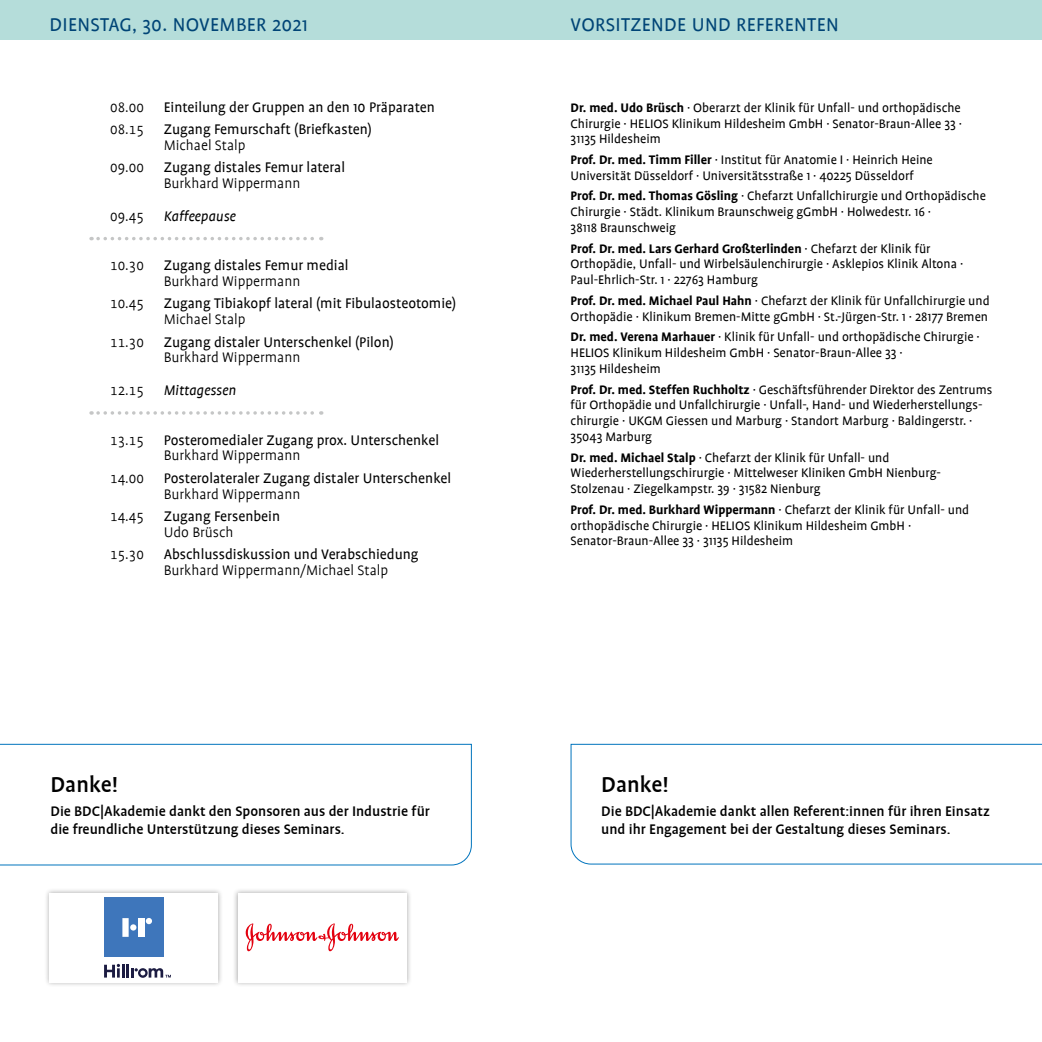
<style>
.page{position:relative;width:1042px;height:1042px;background:#fff}
.page>*{position:absolute;margin:0;border:0;box-sizing:border-box;transform-origin:0 0}
.t1{font:500 24.5px "Profile";color:#000}
.t2{font:21px "Profile";letter-spacing:.015em;color:#004476}
.t3{font:15.75px "Profile";color:#000}
.t4{font:500 15.75px/17.5px "Profile";color:#000}
.t5{font:300 15.75px "Profile";color:#000}
.t6{font:300 15.75px "Profile SC";color:#000}
.t7{font:italic 15.75px "Profile";color:#000}
.t8{font:14px/15.8px "Profile";color:#000}
.s1{font-weight:700}
</style>
<div class="page">
<div style="left:0;top:0;width:1042px;height:40px;background:#b5ddda"></div>
<svg style="left:0;top:743px;width:472px;height:123px"></svg>
<div style="left:232px;top:888px;width:180px;height:100px;background:#000;opacity:.33"></div>
<div style="left:238px;top:893px;width:169px;height:89px;background:#fff"></div>
<svg style="left:246px;top:923px;width:153px;height:28px"></svg>
<svg style="left:98px;top:237px;width:224px;height:3px"></svg>
<svg style="left:98px;top:411px;width:224px;height:4px"></svg>
<svg style="left:570px;top:743px;width:472px;height:122px"></svg>
<div style="left:44px;top:888px;width:180px;height:100px;background:#000;opacity:.33"></div>
<div style="left:50px;top:893px;width:168px;height:89px;background:#fff"></div>
<div style="left:104px;top:898px;width:59px;height:59px;background:#3e76bb"></div>
<div style="left:138px;top:918px;width:6px;height:19px;background:#fff"></div>
<svg style="left:122px;top:918px;width:14px;height:19px"></svg>
<svg style="left:146px;top:918px;width:6px;height:6px"></svg>
<svg style="left:104px;top:964px;width:67px;height:14px"></svg>
<h2 class="t2" style="left:50px;top:14px;width:260px">DIENSTAG, 30. NOVEMBER 2021</h2>
<p class="t6" style="left:110px;top:99px;width:35px">08.00</p>
<p class="t3" style="left:164px;top:99px;width:273px">Einteilung der Gruppen an den 10 Präparaten</p>
<p class="t6" style="left:110px;top:121px;width:35px">08.15</p>
<p class="t3" style="left:164px;top:121px;width:210px">Zugang Femurschaft (Briefkasten)</p>
<p class="t5" style="left:164px;top:137px;width:83px">Michael Stalp</p>
<p class="t6" style="left:110px;top:159px;width:35px">09.00</p>
<p class="t3" style="left:164px;top:159px;width:183px">Zugang distales Femur lateral</p>
<p class="t5" style="left:164px;top:175px;width:138px">Burkhard Wippermann</p>
<p class="t6" style="left:110px;top:208px;width:35px">09.45</p>
<p class="t7" style="left:164px;top:208px;width:74px">Kaffeepause</p>
<p class="t6" style="left:110px;top:257px;width:35px">10.30</p>
<p class="t3" style="left:164px;top:257px;width:186px">Zugang distales Femur medial</p>
<p class="t5" style="left:164px;top:273px;width:138px">Burkhard Wippermann</p>
<p class="t6" style="left:110px;top:296px;width:35px">10.45</p>
<p class="t3" style="left:164px;top:295px;width:294px">Zugang Tibiakopf lateral (mit Fibulaosteotomie)</p>
<p class="t5" style="left:164px;top:311px;width:83px">Michael Stalp</p>
<p class="t6" style="left:110px;top:334px;width:35px">11.30</p>
<p class="t3" style="left:164px;top:334px;width:232px">Zugang distaler Unterschenkel (Pilon)</p>
<p class="t5" style="left:164px;top:350px;width:138px">Burkhard Wippermann</p>
<p class="t6" style="left:110px;top:382px;width:35px">12.15</p>
<p class="t7" style="left:164px;top:382px;width:74px">Mittagessen</p>
<p class="t6" style="left:110px;top:432px;width:35px">13.15</p>
<p class="t3" style="left:164px;top:432px;width:277px">Posteromedialer Zugang prox. Unterschenkel</p>
<p class="t5" style="left:164px;top:447px;width:138px">Burkhard Wippermann</p>
<p class="t6" style="left:110px;top:470px;width:35px">14.00</p>
<p class="t3" style="left:164px;top:470px;width:289px">Posterolateraler Zugang distaler Unterschenkel</p>
<p class="t5" style="left:164px;top:486px;width:138px">Burkhard Wippermann</p>
<p class="t6" style="left:110px;top:508px;width:35px">14.45</p>
<p class="t3" style="left:164px;top:508px;width:118px">Zugang Fersenbein</p>
<p class="t5" style="left:164px;top:524px;width:71px">Udo Brüsch</p>
<p class="t6" style="left:110px;top:546px;width:35px">15.30</p>
<p class="t3" style="left:164px;top:546px;width:256px">Abschlussdiskussion und Verabschiedung</p>
<p class="t5" style="left:164px;top:562px;width:226px">Burkhard Wippermann/Michael Stalp</p>
<h1 class="t1" style="left:50px;top:772px;width:69px">Danke!</h1>
<p class="t4" style="left:50px;top:803px;width:381px">Die BDC|Akademie dankt den Sponsoren aus der Industrie für die freundliche Unterstützung dieses Seminars.</p>
<h2 class="t2" style="left:570px;top:14px;width:270px">VORSITZENDE UND REFERENTEN</h2>
<p class="t8" style="left:570px;top:100px;width:393px;text-align:justify"><span class="s1">Dr. med. Udo Brüsch</span> · Oberarzt der Klinik für Unfall- und orthopädische Chirurgie · HELIOS Klinikum Hildesheim GmbH · Senator-Braun-Allee 33 · 31135 Hildesheim</p>
<p class="t8" style="left:570px;top:152px;width:364px"><span class="s1">Prof. Dr. med. Timm Filler</span> · Institut für Anatomie I · Heinrich Heine<br>Universität Düsseldorf · Universitätsstraße 1 · 40225 Düsseldorf</p>
<p class="t8" style="left:570px;top:188px;width:417px"><span class="s1">Prof. Dr. med. Thomas Gösling</span> · Chefarzt Unfallchirurgie und Orthopädische<br>Chirurgie · Städt. Klinikum Braunschweig gGmbH · Holwedestr. 16 ·<br>38118 Braunschweig</p>
<p class="t8" style="left:570px;top:241px;width:394px"><span class="s1">Prof. Dr. med. Lars Gerhard Großterlinden</span> · Chefarzt der Klinik für<br>Orthopädie, Unfall- und Wirbelsäulenchirurgie · Asklepios Klinik Altona ·<br>Paul-Ehrlich-Str. 1 · 22763 Hamburg</p>
<p class="t8" style="left:570px;top:293px;width:420px"><span class="s1">Prof. Dr. med. Michael Paul Hahn</span> · Chefarzt der Klinik für Unfallchirurgie und<br>Orthopädie · Klinikum Bremen-Mitte gGmbH · St.-Jürgen-Str. 1 · 28177 Bremen</p>
<p class="t8" style="left:570px;top:329px;width:411px"><span class="s1">Dr. med. Verena Marhauer</span> · Klinik für Unfall- und orthopädische Chirurgie ·<br>HELIOS Klinikum Hildesheim GmbH · Senator-Braun-Allee 33 ·<br>31135 Hildesheim</p>
<p class="t8" style="left:570px;top:381px;width:423px"><span class="s1">Prof. Dr. med. Steffen Ruchholtz</span> · Geschäftsführender Direktor des Zentrums für Orthopädie und Unfallchirurgie · Unfall-, Hand- und Wiederherstellungs&shy;chirurgie · UKGM Giessen und Marburg · Standort Marburg · Baldingerstr. · 35043 Marburg</p>
<p class="t8" style="left:570px;top:449px;width:372px"><span class="s1">Dr. med. Michael Stalp</span> · Chefarzt der Klinik für Unfall- und<br>Wiederherstellungschirurgie · Mittelweser Kliniken GmbH Nienburg-<br>Stolzenau · Ziegelkampstr. 39 · 31582 Nienburg</p>
<p class="t8" style="left:570px;top:502px;width:400px"><span class="s1">Prof. Dr. med. Burkhard Wippermann</span> · Chefarzt der Klinik für Unfall- und orthopädische Chirurgie · HELIOS Klinikum Hildesheim GmbH ·<br>Senator-Braun-Allee 33 · 31135 Hildesheim</p>
<h1 class="t1" style="left:601px;top:772px;width:69px">Danke!</h1>
<p class="t4" style="left:601px;top:803px;width:390px">Die BDC|Akademie dankt allen Referent:innen für ihren Einsatz und ihr Engagement bei der Gestaltung dieses Seminars.</p>
</div>
